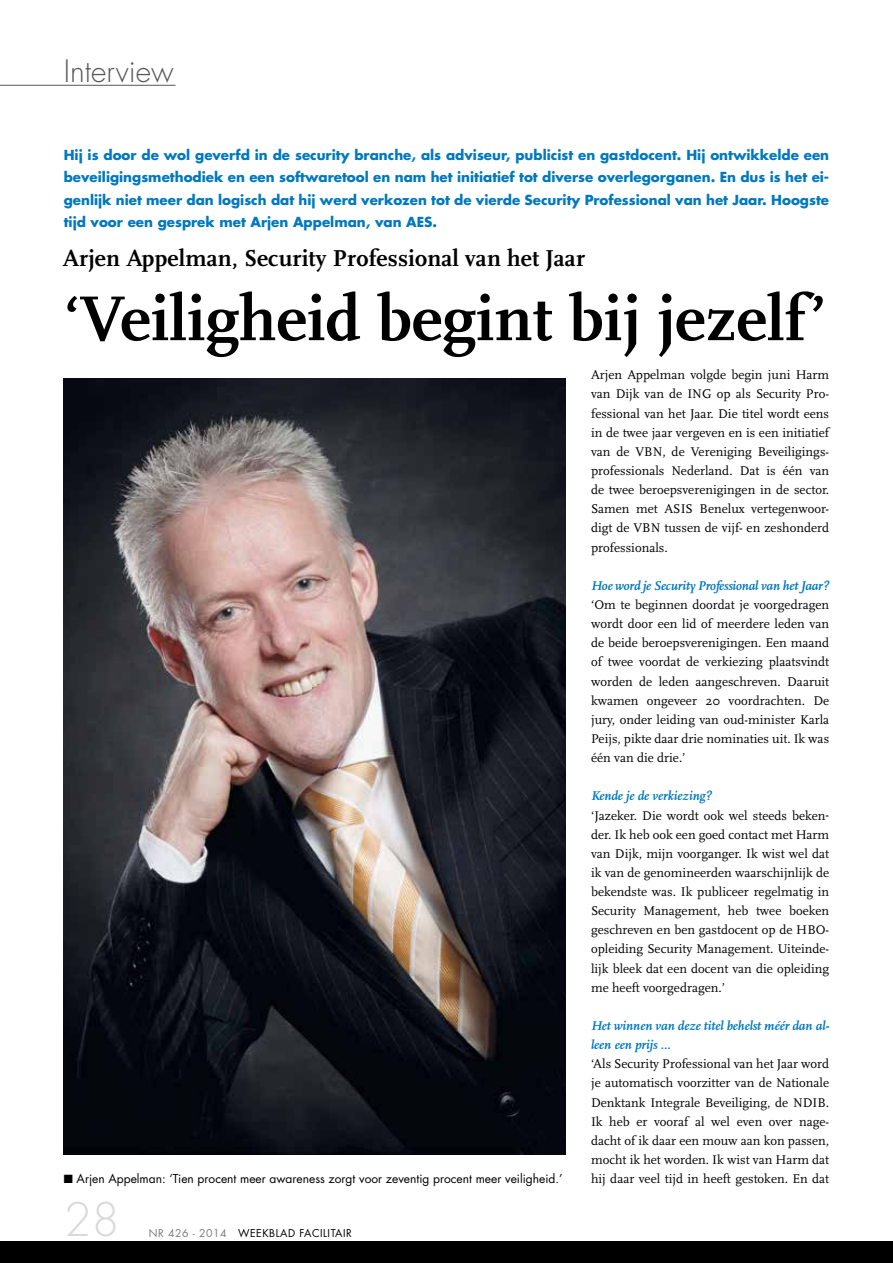
<style>
.page{position:relative;width:893px;height:1263px;background:#fff}
.page>*{position:absolute;margin:0;border:0;box-sizing:border-box;transform-origin:0 0}
.t1{font:700 66px "Scala OT";color:#000}
.t2{font:300 45px "Futura Std";color:#dadada}
.t3{font:300 30px "Futura Std";color:#575756}
.t4{font:700 24px "Scala OT";letter-spacing:.005em;color:#000}
.t5{font:700 13.5px/22.5px "Futura Std";color:#0078bf;text-align:justify}
.t6{font:13.2px/19.2px "Scala OT";color:#000;text-align:justify}
.t7{font:italic 700 13.2px/19.2px "Scala OT";color:#0078bf}
.t8{font:12px "Futura Std";color:#000}
.t9{font:10.5px "Futura Std";letter-spacing:.05em;color:#000}
.s1{color:#7c7b7b}
</style>
<div class="page">
<div style="left:0;top:1242px;width:893px;height:21px;background:#000"></div>
<hr style="left:0;top:85px;width:175px;height:1px;background:#575756">
<img style="left:64px;top:378px;width:502px;height:776px">
<h3 class="t3" style="left:64px;top:53px;width:111px">Interview</h3>
<p class="t5" style="left:64px;top:143px;width:767px">Hij is door de wol geverfd in de security branche, als adviseur, publicist en gastdocent. Hij ontwikkelde een beveiligingsmethodiek en een softwaretool en nam het initiatief tot diverse overlegorganen. En dus is het ei&shy;genlijk niet meer dan logisch dat hij werd verkozen tot de vierde Security Professional van het Jaar. Hoogste tijd voor een gesprek met Arjen Appelman, van AES.</p>
<h3 class="t4" style="left:63px;top:245px;width:524px">Arjen Appelman, Security Professional van het Jaar</h3>
<h1 class="t1" style="left:64px;top:281px;width:764px">‘Veiligheid begint bij jezelf’</h1>
<p class="t8" style="left:64px;top:1171px;width:500px">■ Arjen Appelman: ‘Tien procent meer awareness zorgt voor zeventig procent meer veiligheid.’</p>
<h2 class="t2" style="left:64px;top:1192px;width:57px">28</h2>
<p class="t9" style="left:149px;top:1226px;width:205px"><span class="s1">NR 426 - 2014</span> WEEKBLAD FACILITAIR</p>
<p class="t6" style="left:591px;top:366px;width:240px">Arjen Appelman volgde begin juni Harm van Dijk van de ING op als Security Pro&shy;fessional van het Jaar. Die titel wordt eens in de twee jaar vergeven en is een initiatief van de VBN, de Vereniging Beveiligings&shy;professionals Nederland. Dat is één van de twee beroepsverenigingen in de sector.<br>Samen met ASIS Benelux vertegenwoor&shy;digt de VBN tussen de vijf- en zeshonderd professionals.</p>
<p class="t7" style="left:591px;top:576px;width:240px">Hoe word je Security Professional van het Jaar?</p>
<p class="t6" style="left:591px;top:595px;width:240px">‘Om te beginnen doordat je voorgedragen wordt door een lid of meerdere leden van de beide beroepsverenigingen. Een maand of twee voordat de verkiezing plaatsvindt worden de leden aangeschreven. Daaruit kwamen ongeveer 20 voordrachten. De jury, onder leiding van oud-minister Karla Peijs, pikte daar drie nominaties uit. Ik was één van die drie.’</p>
<p class="t7" style="left:591px;top:786px;width:122px">Kende je de verkiezing?</p>
<p class="t6" style="left:591px;top:806px;width:240px">‘Jazeker. Die wordt ook wel steeds beken&shy;der. Ik heb ook een goed contact met Harm van Dijk, mijn voorganger. Ik wist wel dat ik van de genomineerden waarschijnlijk de bekendste was. Ik publiceer regelmatig in Security Management, heb twee boeken geschreven en ben gastdocent op de HBO&shy;opleiding Security Management. Uiteinde&shy;lijk bleek dat een docent van die opleiding me heeft voorgedragen.’</p>
<p class="t7" style="left:591px;top:1016px;width:240px">Het winnen van deze titel behelst méér dan al&shy;leen een prijs …</p>
<p class="t6" style="left:591px;top:1054px;width:240px">‘Als Security Professional van het Jaar word je automatisch voorzitter van de Nationale Denktank Integrale Beveiliging, de NDIB.<br>Ik heb er vooraf al wel even over nage&shy;dacht of ik daar een mouw aan kon passen, mocht ik het worden. Ik wist van Harm dat hij daar veel tijd in heeft gestoken. En dat</p>
</div>
